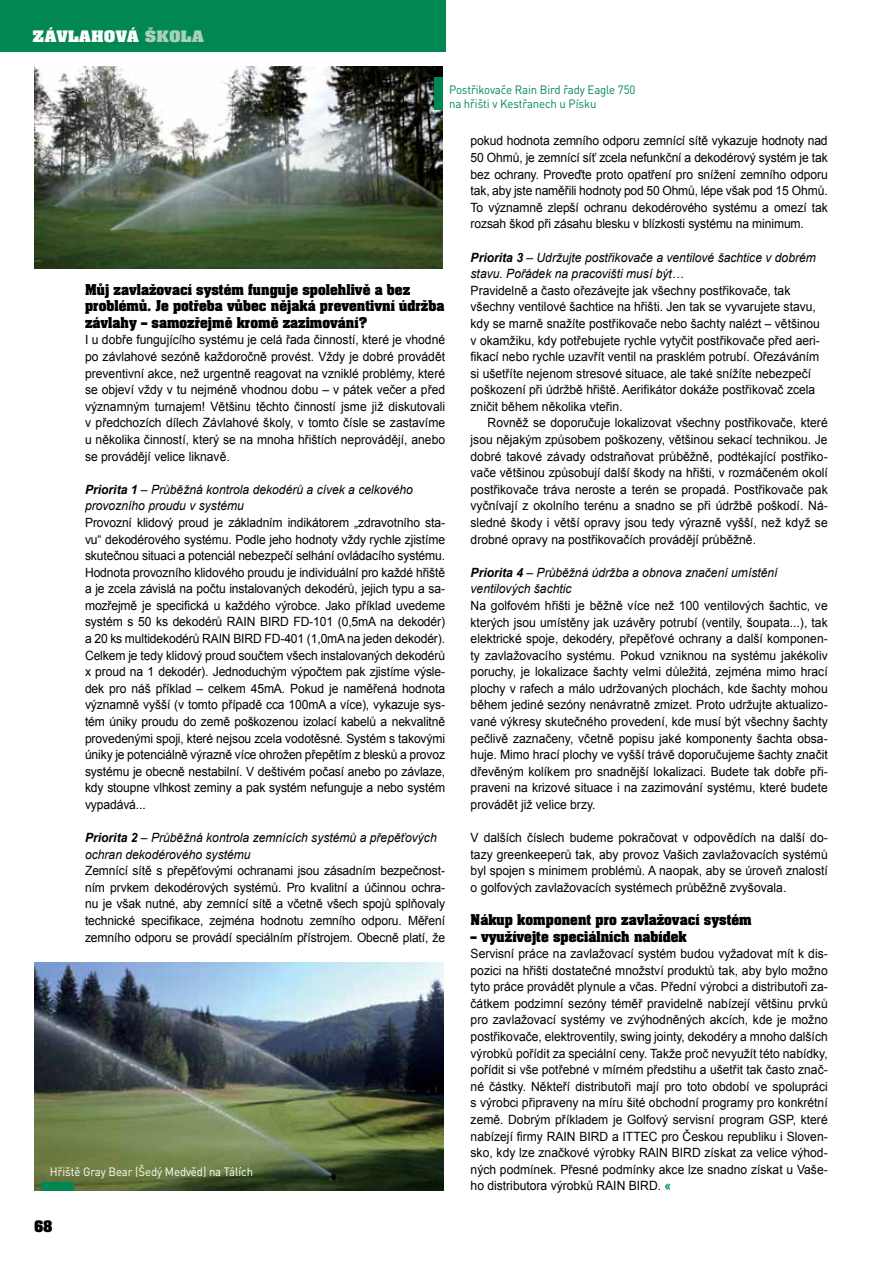
<style>
.page{position:relative;width:893px;height:1263px;background:#fff}
.page>*{position:absolute;margin:0;border:0;box-sizing:border-box;transform-origin:0 0}
.t1{font:13.5px "Ascot CE";letter-spacing:.01em;color:#fff;scale:1.2 1}
.t2{font:13.5px "Ascot CE";color:#000;scale:.95 1}
.t3{font:12.75px/16.6px "Arial";color:#000;text-align:justify;scale:.95 1}
.t4{font:italic 12.75px/16.6px "Arial";color:#000;scale:.95 1}
.t5{font:12.75px/16.6px "Ascot CE";color:#000}
.t6{font:12px/13.5px "DINCE";letter-spacing:-.01em;color:#008752;scale:.95 1}
.t7{font:12px "DINCE";letter-spacing:-.01em;color:#fff;scale:.95 1}
.s1{color:#a7cfbc}
.s2{font-weight:700}
.s3{font-weight:700;color:#008752}
</style>
<div class="page">
<img style="left:35px;top:67px;width:407px;height:201px">
<div style="left:0;top:0;width:445px;height:52px;background:#008752"></div>
<img style="left:35px;top:962px;width:409px;height:229px">
<div style="left:434px;top:78px;width:9px;height:32px;background:#008752"></div>
<div style="left:41px;top:1182px;width:33px;height:9px;background:#008752"></div>
<p class="t1" style="left:33px;top:26px;width:144px">ZÁVLAHOVÁ <span class="s1">ŠKOLA</span></p>
<p class="t6" style="left:449px;top:83px;width:198px">Postřikovače Rain Bird řady Eagle 750 na hřišti v Kestřanech u Písku</p>
<p class="t5" style="left:85px;top:281px;width:361px">Můj zavlažovací systém funguje spolehlivě a bez problémů. Je potřeba vůbec nějaká preventivní údržba závlahy – samozřejmě kromě zazimování?</p>
<p class="t3" style="left:85px;top:332px;width:381px">I u dobře fungujícího systému je celá řada činností, které je vhodné po závlahové sezóně každoročně provést. Vždy je dobré provádět preventivní akce, než urgentně reagovat na vzniklé problémy, které se objeví vždy v tu nejméně vhodnou dobu – v pátek večer a před významným turnajem! Většinu těchto činností jsme již diskutovali v předchozích dílech Závlahové školy, v tomto čísle se zastavíme u několika činností, který se na mnoha hřištích neprovádějí, anebo se provádějí velice liknavě.</p>
<p class="t4" style="left:85px;top:481px;width:347px"><span class="s2">Priorita 1</span> – Průběžná kontrola dekodérů a cívek a celkového provozního proudu v systému</p>
<p class="t3" style="left:85px;top:514px;width:381px">Provozní klidový proud je základním indikátorem „zdravotního sta&shy;vu“ dekodérového systému. Podle jeho hodnoty vždy rychle zjistíme skutečnou situaci a potenciál nebezpečí selhání ovládacího systému.<br>Hodnota provozního klidového proudu je individuální pro každé hřiště a je zcela závislá na počtu instalovaných dekodérů, jejich typu a sa&shy;mozřejmě je specifická u každého výrobce. Jako příklad uvedeme systém s 50 ks dekodérů RAIN BIRD FD-101 (0,5mA na dekodér) a 20 ks multidekodérů RAIN BIRD FD-401 (1,0mA na jeden dekodér).<br>Celkem je tedy klidový proud součtem všech instalovaných dekodérů x proud na 1 dekodér). Jednoduchým výpočtem pak zjistíme výsle&shy;dek pro náš příklad ‒ celkem 45mA. Pokud je naměřená hodnota významně vyšší (v tomto případě cca 100mA a více), vykazuje sys&shy;tém úniky proudu do země poškozenou izolací kabelů a nekvalitně provedenými spoji, které nejsou zcela vodotěsné. Systém s takovými úniky je potenciálně výrazně více ohrožen přepětím z blesků a provoz systému je obecně nestabilní. V deštivém počasí anebo po závlaze, kdy stoupne vlhkost zeminy a pak systém nefunguje a nebo systém vypadává...</p>
<p class="t4" style="left:85px;top:829px;width:372px"><span class="s2">Priorita 2</span> – Průběžná kontrola zemnících systémů a přepěťových ochran dekodérového systému</p>
<p class="t3" style="left:85px;top:863px;width:381px">Zemnící sítě s přepěťovými ochranami jsou zásadním bezpečnost&shy;ním prvkem dekodérových systémů. Pro kvalitní a účinnou ochra&shy;nu je však nutné, aby zemnící sítě a včetně všech spojů splňovaly technické specifikace, zejména hodnotu zemního odporu. Měření zemního odporu se provádí speciálním přístrojem. Obecně platí, že</p>
<p class="t7" style="left:50px;top:1163px;width:215px">Hřiště Gray Bear (Šedý Medvěd) na Tálích</p>
<p class="t2" style="left:35px;top:1217px;width:20px">68</p>
<p class="t3" style="left:471px;top:133px;width:377px">pokud hodnota zemního odporu zemnící sítě vykazuje hodnoty nad 50 Ohmů, je zemnící síť zcela nefunkční a dekodérový systém je tak bez ochrany. Proveďte proto opatření pro snížení zemního odporu tak, aby jste naměřili hodnoty pod 50 Ohmů, lépe však pod 15 Ohmů.<br>To významně zlepší ochranu dekodérového systému a omezí tak rozsah škod při zásahu blesku v blízkosti systému na minimum.</p>
<p class="t4" style="left:471px;top:249px;width:365px"><span class="s2">Priorita 3</span> – Udržujte postřikovače a ventilové šachtice v dobrém stavu. Pořádek na pracovišti musí být…</p>
<p class="t3" style="left:471px;top:282px;width:369px;text-align:left">Pravidelně a často ořezávejte jak všechny postřikovače, tak všechny ventilové šachtice na hřišti. Jen tak se vyvarujete stavu, kdy se marně snažíte postřikovače nebo šachty nalézt – většinou v okamžiku, kdy potřebujete rychle vytyčit postřikovače před aeri&shy;fikací nebo rychle uzavřít ventil na prasklém potrubí. Ořezáváním si ušetříte nejenom stresové situace, ale také snížíte nebezpečí poškození při údržbě hřiště. Aerifikátor dokáže postřikovač zcela zničit během několika vteřin.</p>
<p class="t3" style="left:471px;top:415px;width:377px;text-indent:17px">Rovněž se doporučuje lokalizovat všechny postřikovače, které jsou nějakým způsobem poškozeny, většinou sekací technikou. Je dobré takové závady odstraňovat průběžně, podtékající postřiko&shy;vače většinou způsobují další škody na hřišti, v rozmáčeném okolí postřikovače tráva neroste a terén se propadá. Postřikovače pak vyčnívají z okolního terénu a snadno se při údržbě poškodí. Ná&shy;sledné škody i větší opravy jsou tedy výrazně vyšší, než když se drobné opravy na postřikovačích provádějí průběžně.</p>
<p class="t4" style="left:471px;top:564px;width:325px"><span class="s2">Priorita 4</span> – Průběžná údržba a obnova značení umístění ventilových šachtic</p>
<p class="t3" style="left:471px;top:597px;width:377px">Na golfovém hřišti je běžně více než 100 ventilových šachtic, ve kterých jsou umístěny jak uzávěry potrubí (ventily, šoupata...), tak elektrické spoje, dekodéry, přepěťové ochrany a další komponen&shy;ty zavlažovacího systému. Pokud vzniknou na systému jakékoliv poruchy, je lokalizace šachty velmi důležitá, zejména mimo hrací plochy v rafech a málo udržovaných plochách, kde šachty mohou během jediné sezóny nenávratně zmizet. Proto udržujte aktualizo&shy;vané výkresy skutečného provedení, kde musí být všechny šachty pečlivě zaznačeny, včetně popisu jaké komponenty šachta obsa&shy;huje. Mimo hrací plochy ve vyšší trávě doporučujeme šachty značit dřevěným kolíkem pro snadnější lokalizaci. Budete tak dobře při&shy;praveni na krizové situace i na zazimování systému, které budete provádět již velice brzy.</p>
<p class="t3" style="left:471px;top:829px;width:377px">V dalších číslech budeme pokračovat v odpovědích na další do&shy;tazy greenkeeperů tak, aby provoz Vašich zavlažovacích systémů byl spojen s minimem problémů. A naopak, aby se úroveň znalostí o golfových zavlažovacích systémech průběžně zvyšovala.</p>
<p class="t5" style="left:471px;top:911px;width:283px">Nákup komponent pro zavlažovací systém</p>
<p class="t5" style="left:471px;top:927px;width:218px">– využívejte speciálních nabídek</p>
<p class="t3" style="left:471px;top:945px;width:377px">Servisní práce na zavlažovací systém budou vyžadovat mít k dis&shy;pozici na hřišti dostatečné množství produktů tak, aby bylo možno tyto práce provádět plynule a včas. Přední výrobci a distributoři za&shy;čátkem podzimní sezóny téměř pravidelně nabízejí většinu prvků pro zavlažovací systémy ve zvýhodněných akcích, kde je možno postřikovače, elektroventily, swing jointy, dekodéry a mnoho dalších výrobků pořídit za speciální ceny. Takže proč nevyužít této nabídky, pořídit si vše potřebné v mírném předstihu a ušetřit tak často znač&shy;né částky. Někteří distributoři mají pro toto období ve spolupráci s výrobci připraveny na míru šité obchodní programy pro konkrétní země. Dobrým příkladem je Golfový servisní program GSP, které nabízejí firmy RAIN BIRD a ITTEC pro Českou republiku i Sloven&shy;sko, kdy lze značkové výrobky RAIN BIRD získat za velice výhod&shy;ných podmínek. Přesné podmínky akce lze snadno získat u Vaše&shy;ho distributora výrobků RAIN BIRD. <span class="s3">«</span></p>
</div>
